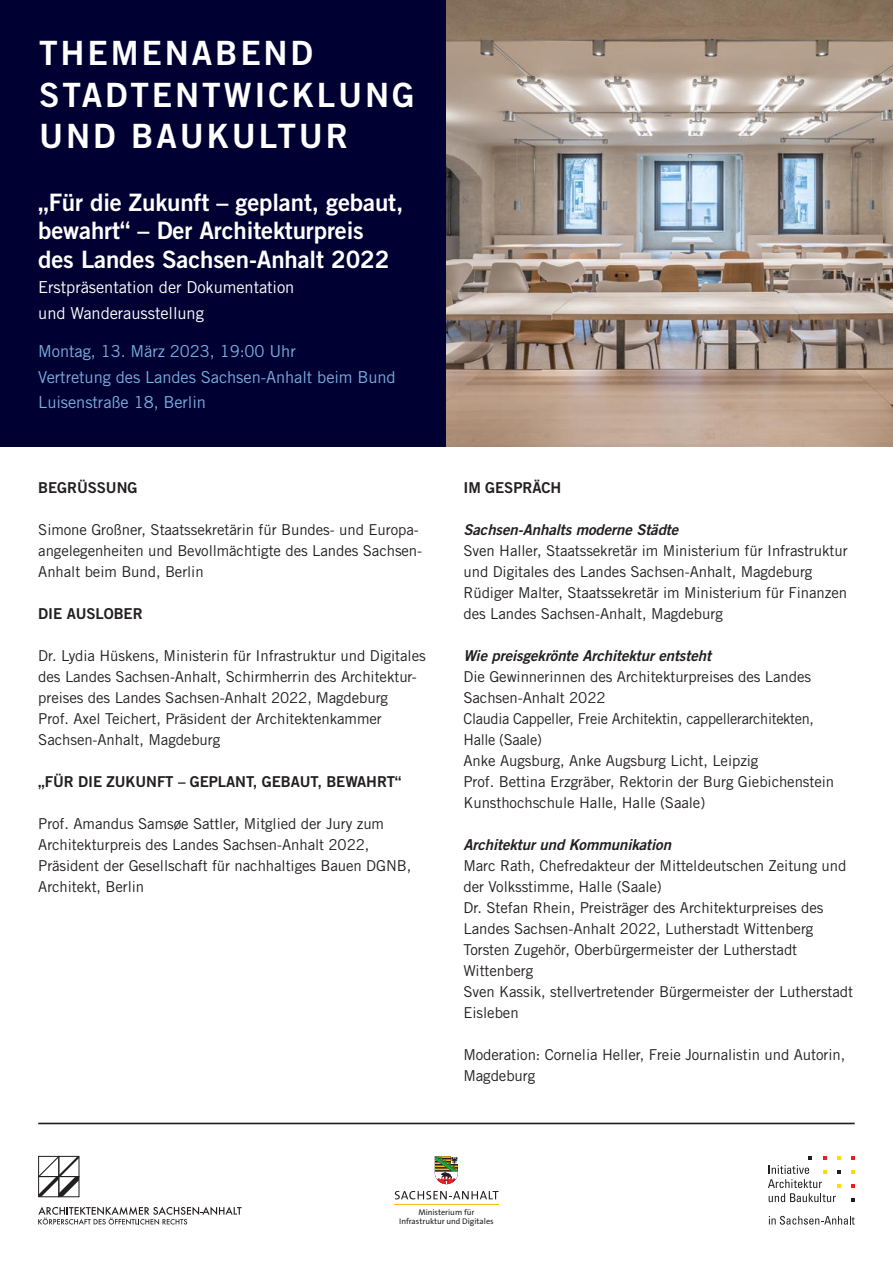
<style>
.page{position:relative;width:893px;height:1263px;background:#fff}
.page>*{position:absolute;margin:0;border:0;box-sizing:border-box;transform-origin:0 0}
.t1{font:33.45px/41.4px "Trade Gothic Bold Two";letter-spacing:.085em;color:#fff}
.t2{font:24px/28.5px "Trade Gothic Bold Two";letter-spacing:-.005em;color:#fff}
.t3{font:16.5px/25.5px "Trade Gothic";letter-spacing:-.005em;color:#79aede}
.t4{font:16.5px/25.5px "Trade Gothic";letter-spacing:-.005em;color:#fff}
.t5{font:15px/21px "Trade Gothic";letter-spacing:-.005em;color:#231f20}
.t6{font:italic 15px "Trade Gothic Bold Two";letter-spacing:-.005em;color:#231f20}
.t7{font:15px "Trade Gothic Bold Two";letter-spacing:-.005em;color:#231f20}
.t8{font:8.25px/9.4px "The Sans";letter-spacing:-.005em;color:#231f20;text-align:center}
</style>
<div class="page">
<div style="left:0;top:0;width:893px;height:446px;background:#000032"></div>
<img style="left:446px;top:0;width:447px;height:446px">
<hr style="left:38px;top:1123px;width:817px;height:1px;background:#231f20">
<svg style="left:38px;top:1206px;width:204px;height:19px"></svg>
<div style="left:38px;top:1156px;width:21px;height:21px;border:1px solid #231f20"></div>
<svg style="left:39px;top:1156px;width:40px;height:41px"></svg>
<div style="left:38px;top:1176px;width:21px;height:21px;border:1px solid #231f20"></div>
<svg style="left:769px;top:1216px;width:86px;height:9px"></svg>
<svg style="left:851px;top:1198px;width:3px;height:4px"></svg>
<svg style="left:851px;top:1184px;width:3px;height:4px"></svg>
<svg style="left:851px;top:1170px;width:3px;height:4px"></svg>
<svg style="left:851px;top:1156px;width:3px;height:4px"></svg>
<svg style="left:768px;top:1156px;width:72px;height:46px"></svg>
<hr style="left:394px;top:1204px;width:105px;height:1px;background:#fcb814">
<svg style="left:435px;top:1156px;width:23px;height:28px"></svg>
<svg style="left:395px;top:1191px;width:104px;height:8px"></svg>
<h1 class="t1" style="left:39px;top:32px;width:377px">THEMENABEND<br>STADTENTWICKLUNG<br>UND BAUKULTUR</h1>
<h2 class="t2" style="left:38px;top:188px;width:367px">„Für die Zukunft – geplant, gebaut, bewahrt“ – Der Architekturpreis des Landes Sachsen-Anhalt 2022</h2>
<p class="t4" style="left:38px;top:275px;width:258px">Erstpräsentation der Dokumentation und Wanderausstellung</p>
<p class="t3" style="left:38px;top:338px;width:359px">Montag, 13. März 2023, 19:00 Uhr<br>Vertretung des Landes Sachsen-Anhalt beim Bund<br>Luisenstraße 18, Berlin</p>
<p class="t7" style="left:38px;top:478px;width:20px">Begr</p>
<p class="t7" style="left:77px;top:478px;width:40px">üSSung</p>
<p class="t5" style="left:38px;top:519px;width:385px">Simone Großner, Staatssekretärin für Bundes- und Europa&shy;angelegenheiten und Bevollmächtigte des Landes Sachsen-<br>Anhalt beim Bund, Berlin</p>
<p class="t7" style="left:38px;top:604px;width:48px">Die Ausl</p>
<p class="t7" style="left:104px;top:604px;width:20px">ober</p>
<p class="t5" style="left:38px;top:645px;width:389px">Dr. Lydia Hüskens, Ministerin für Infrastruktur und Digitales des Landes Sachsen-Anhalt, Schirmherrin des Architektur&shy;preises des Landes Sachsen-Anhalt 2022, Magdeburg<br>Prof. Axel Teichert, Präsident der Architektenkammer Sachsen-Anhalt, Magdeburg</p>
<p class="t7" style="left:38px;top:772px;width:49px">„Für die</p>
<p class="t7" style="left:107px;top:772px;width:19px">Zukunft</p>
<p class="t7" style="left:178px;top:772px;width:50px">– geplant</p>
<p class="t7" style="left:253px;top:772px;width:20px">, gebaut</p>
<p class="t7" style="left:317px;top:772px;width:20px">, bewahrt</p>
<p class="t7" style="left:395px;top:772px;width:8px">“</p>
<p class="t5" style="left:38px;top:813px;width:375px">Prof. Amandus Samsøe Sattler, Mitglied der Jury zum Architekturpreis des Landes Sachsen-Anhalt 2022, Präsident der Gesellschaft für nachhaltiges Bauen DGNB, Architekt, Berlin</p>
<p class="t7" style="left:463px;top:478px;width:89px">Im Gespräch</p>
<p class="t6" style="left:463px;top:520px;width:216px">Sachsen-Anhalts moderne Städte</p>
<p class="t5" style="left:463px;top:540px;width:386px">Sven Haller, Staatssekretär im Ministerium für Infrastruktur und Digitales des Landes Sachsen-Anhalt, Magdeburg Rüdiger Malter, Staatssekretär im Ministerium für Finanzen des Landes Sachsen-Anhalt, Magdeburg</p>
<p class="t6" style="left:463px;top:646px;width:249px">Wie preisgekrönte Architektur entsteht</p>
<p class="t5" style="left:463px;top:666px;width:372px">Die Gewinnerinnen des Architekturpreises des Landes Sachsen-Anhalt 2022<br>Claudia Cappeller, Freie Architektin, cappellerarchitekten, Halle (Saale)<br>Anke Augsburg, Anke Augsburg Licht, Leipzig<br>Prof. Bettina Erzgräber, Rektorin der Burg Giebichenstein Kunsthochschule Halle, Halle (Saale)</p>
<p class="t6" style="left:463px;top:835px;width:209px">Architektur und Kommunikation</p>
<p class="t5" style="left:463px;top:855px;width:391px">Marc Rath, Chefredakteur der Mitteldeutschen Zeitung und der Volksstimme, Halle (Saale)<br>Dr. Stefan Rhein, Preisträger des Architekturpreises des Landes Sachsen-Anhalt 2022, Lutherstadt Wittenberg Torsten Zugehör, Oberbürgermeister der Lutherstadt Wittenberg<br>Sven Kassik, stellvertretender Bürgermeister der Lutherstadt Eisleben</p>
<p class="t5" style="left:463px;top:1044px;width:383px">Moderation: Cornelia Heller, Freie Journalistin und Autorin,<br>Magdeburg</p>
<p class="t8" style="left:399px;top:1207px;width:96px">Ministerium für<br>Infrastruktur und Digitales</p>
</div>
